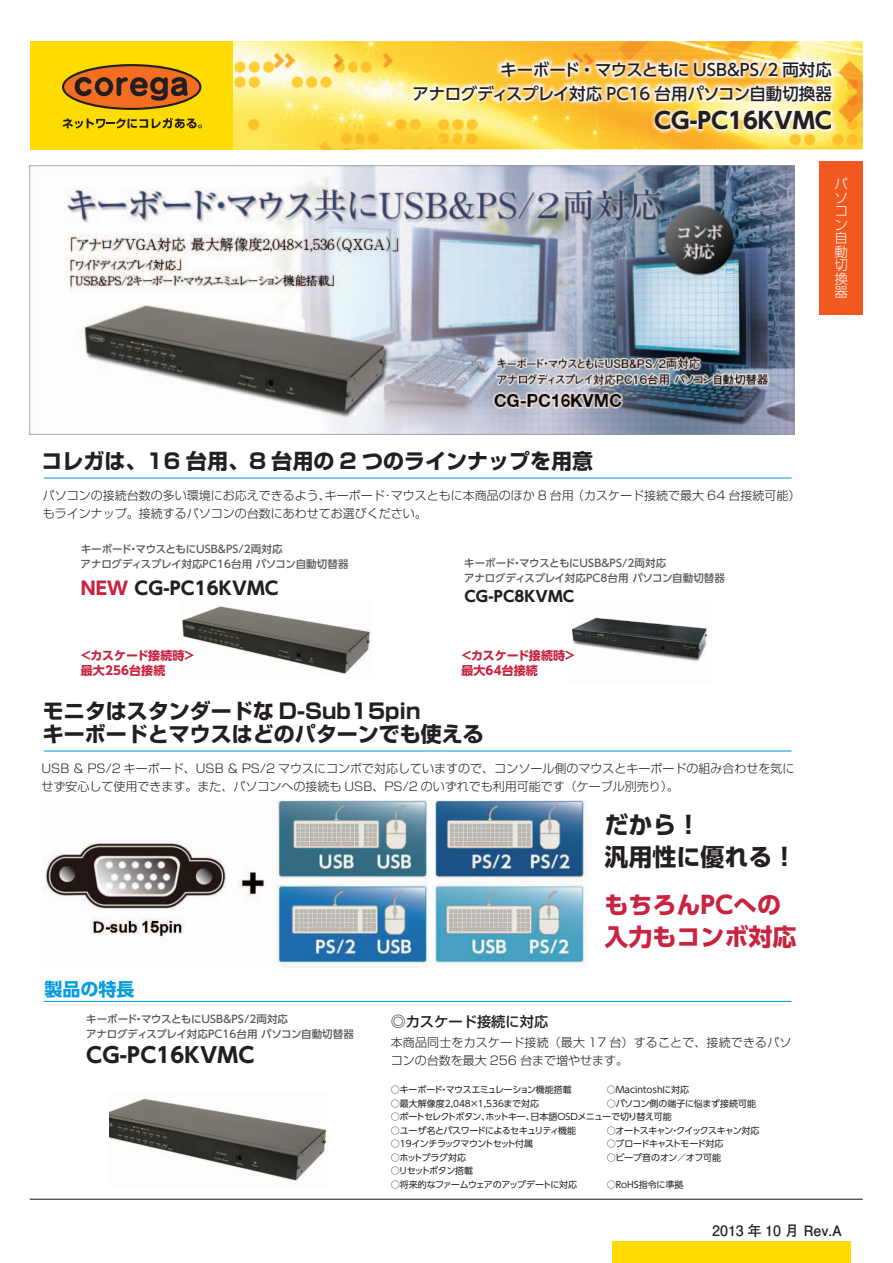
<style>
.page{position:relative;width:893px;height:1263px;background:#fff}
.page>*{position:absolute;margin:0;border:0;box-sizing:border-box;transform-origin:0 0}
.t1{font:700 24px/31.5px "UD Shin Go Pro";color:#c8233f}
.t2{font:700 24px/32px "UD Shin Go Pro";color:#231f20}
.t3{font:22.5px "UD Shin Go Pro Bold 90 msp RKSJ H";color:#231f20}
.t4{font:700 21px/22.5px "Shin Go Pro";color:#231f20}
.t5{font:700 21px "UD Shin Go Pro";letter-spacing:.01em;color:#231f20}
.t6{font:700 18px "UD Shin Go Pro";letter-spacing:.01em;color:#231f20}
.t7{font:700 18px "UD Shin Go Pro";color:#069ddc}
.t8{font:16.5px/24px "UD Shin Go Pro Medium 90 msp RKSJ H";letter-spacing:-.02em;color:#231f20;text-align:right}
.t9{font:700 15px "UD Shin Go Pro";letter-spacing:.01em;color:#231f20}
.t10{font:700 14.25px "Futo Go B101 Pro";color:#231f20}
.t11{font:500 14.25px "Shin Go Pro";color:#231f20}
.t12{font:300 13.5px/13.5px "Shin Go Pro";color:#fff;text-align:justify}
.t13{font:300 12px/18px "Shin Go Pro";color:#231f20}
.t14{font:700 12px/15px "UD Shin Go Pro";letter-spacing:.01em;color:#c8233f}
.t15{font:500 10.5px/15px "UD Shin Go Pro";letter-spacing:-.005em;color:#57585a}
.t16{font:9px "UD Shin Go Pro";letter-spacing:-.035em;color:#231f20}
.t17{font:9px "UD Shin Go Pro";color:#231f20}
.t18{font:9px "UD Shin Go Pro";letter-spacing:-.06em;color:#231f20}
.t19{font:9px "UD Shin Go Pro";letter-spacing:-.08em;color:#231f20}
.t20{font:9px "UD Shin Go Pro";letter-spacing:-.065em;color:#231f20}
.t21{font:9px "UD Shin Go Pro";letter-spacing:-.09em;color:#231f20}
.t22{font:9px "UD Shin Go Pro";letter-spacing:-.07em;color:#231f20}
.t23{font:9px "UD Shin Go Pro";letter-spacing:-.01em;color:#231f20}
.s1{color:#c8233f}
.s2{font-family:"UD Shin Go Pro";font-size:15px}
</style>
<div class="page">
<div style="left:612px;top:1242px;width:238px;height:21px;background:#ffdc01"></div>
<hr style="left:30px;top:1199px;width:833px;height:1px;background:#231f20">
<div style="left:30px;top:41px;width:204px;height:108px;background:#ffdc01"></div>
<img style="left:234px;top:41px;width:122px;height:108px">
<svg style="left:62px;top:64px;width:139px;height:46px"></svg>
<svg style="left:62px;top:118px;width:140px;height:11px"></svg>
<img style="left:356px;top:41px;width:507px;height:109px">
<img style="left:501px;top:61px;width:95px;height:16px">
<img style="left:414px;top:85px;width:182px;height:16px">
<img style="left:596px;top:149px;width:267px;height:20px">
<img style="left:596px;top:53px;width:267px;height:96px">
<img style="left:44px;top:800px;width:542px;height:169px">
<hr style="left:44px;top:1001px;width:747px;height:1px;background:#069ddc">
<div style="left:819px;top:161px;width:44px;height:153px;background:#f15921"></div>
<img style="left:571px;top:617px;width:137px;height:45px">
<hr style="left:44px;top:477px;width:747px;height:2px;background:#069ddc">
<hr style="left:44px;top:750px;width:747px;height:1px;background:#069ddc">
<img style="left:110px;top:1098px;width:217px;height:84px">
<img style="left:30px;top:165px;width:764px;height:269px">
<img style="left:182px;top:606px;width:189px;height:68px">
<h3 class="t8" style="left:413px;top:57px;width:421px">キーボード・マウスともに USB&amp;PS/2 両対応<br>アナログディスプレイ対応 PC16 台用パソコン自動切換器</h3>
<h2 class="t3" style="left:654px;top:103px;width:179px">CG-PC16KVMC</h2>
<p class="t12" style="left:834px;top:176px;width:15px">パソコン自動切換器</p>
<h3 class="t4" style="left:42px;top:447px;width:553px">コレガは、16 台用、8 台用の 2 つのラインナップを用意</h3>
<p class="t13" style="left:43px;top:485px;width:759px">パソコンの接続台数の多い環境にお応えできるよう、キーボード・マウスともに本商品のほか 8 台用（カスケード接続で最大 64 台接続可能）もラインナップ。接続するパソコンの台数にあわせてお選びください。</p>
<p class="t15" style="left:81px;top:541px;width:269px">キーボード・マウスともにUSB＆PS/2両対応<br>アナログディスプレイ対応PC16台用 パソコン自動切替器</p>
<h3 class="t6" style="left:81px;top:573px;width:199px"><span class="s1">NEW</span> CG-PC16KVMC</h3>
<p class="t15" style="left:464px;top:555px;width:262px">キーボード・マウスともにUSB＆PS/2両対応<br>アナログディスプレイ対応PC8台用 パソコン自動切替器</p>
<p class="t9" style="left:464px;top:584px;width:111px">CG-PC8KVMC</p>
<p class="t14" style="left:81px;top:648px;width:115px">&lt;カスケード接続時&gt;最大256台接続</p>
<p class="t14" style="left:461px;top:648px;width:115px">&lt;カスケード接続時&gt;最大64台接続</p>
<h3 class="t4" style="left:43px;top:698px;width:443px">モニタはスタンダードな D-Sub15pin<br>キーボードとマウスはどのパターンでも使える</h3>
<p class="t13" style="left:42px;top:758px;width:754px">USB ＆ PS/2 キーボード、USB ＆ PS/2 マウスにコンボで対応していますので、コンソール側のマウスとキーボードの組み合わせを気にせず安心して使用できます。また、パソコンへの接続も USB、PS/2 のいずれでも利用可能です（ケーブル別売り）。</p>
<h3 class="t7" style="left:44px;top:974px;width:92px">製品の特長</h3>
<p class="t15" style="left:86px;top:1011px;width:269px">キーボード・マウスともにUSB＆PS/2両対応<br>アナログディスプレイ対応PC16台用 パソコン自動切替器</p>
<h3 class="t5" style="left:86px;top:1038px;width:170px">CG-PC16KVMC</h3>
<p class="t11" style="left:391px;top:1009px;width:159px"><span class="s2">◎</span>カスケード接続に対応</p>
<h1 class="t2" style="left:604px;top:809px;width:194px">だから！<br>汎用性に優れる！</h1>
<h1 class="t1" style="left:604px;top:889px;width:194px">もちろんPCへの入力もコンボ対応</h1>
<p class="t13" style="left:391px;top:1032px;width:402px">本商品同士をカスケード接続（最大 17 台）することで、接続できるパソコンの台数を最大 256 台まで増やせます。</p>
<p class="t16" style="left:391px;top:1082px;width:183px">○キーボード・マウスエミュレーション機能搭載</p>
<p class="t17" style="left:607px;top:1082px;width:84px">○Macintoshに対応</p>
<p class="t17" style="left:391px;top:1096px;width:150px">○最大解像度2,048×1,536まで対応</p>
<p class="t16" style="left:607px;top:1096px;width:151px">○パソコン側の端子に悩まず接続可能</p>
<p class="t18" style="left:391px;top:1109px;width:283px">○ポートセレクトボタン、ホットキー、日本語OSDメニューで切り替え可能</p>
<p class="t20" style="left:391px;top:1123px;width:187px">○ユーザ名とパスワードによるセキュリティ機能</p>
<p class="t21" style="left:607px;top:1123px;width:154px">○オートスキャン・クイックスキャン対応</p>
<p class="t22" style="left:391px;top:1136px;width:144px">○19インチラックマウントセット付属</p>
<p class="t19" style="left:607px;top:1136px;width:118px">○ブロードキャストモード対応</p>
<p class="t16" style="left:391px;top:1150px;width:77px">○ホットプラグ対応</p>
<p class="t23" style="left:607px;top:1150px;width:116px">○ビープ音のオン／オフ可能</p>
<p class="t19" style="left:391px;top:1163px;width:84px">○リセットボタン搭載</p>
<p class="t16" style="left:391px;top:1177px;width:188px">○将来的なファームウェアのアップデートに対応</p>
<p class="t17" style="left:607px;top:1177px;width:78px">○RoHS指令に準拠</p>
<p class="t10" style="left:712px;top:1219px;width:131px">2013 年 10 月 Rev.A</p>
</div>
